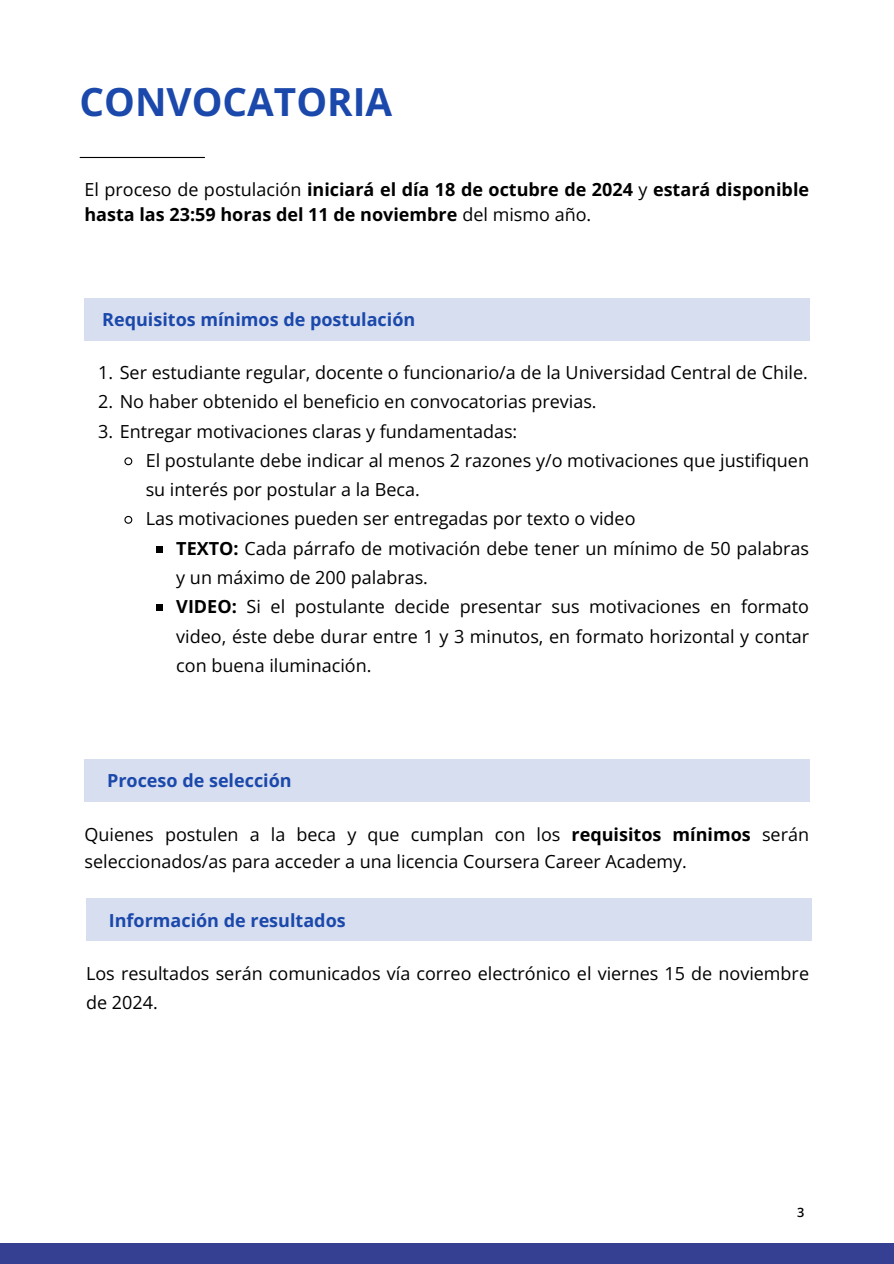
<style>
.page{position:relative;width:894px;height:1264px;background:#fff}
.page>*{position:absolute;margin:0;border:0;box-sizing:border-box;transform-origin:0 0}
.t1{font:700 38.7px "Open Sans";color:#1b48ab}
.t2{font:18px/29.2px "Open Sans";color:#000}
.t3{font:700 18px/24.8px "Open Sans";color:#000}
.t4{font:700 18px "Open Sans";color:#1b48ab}
.t5{font:600 12.75px "Open Sans";color:#000}
.s1{font-weight:400}
.s2{font-weight:700}
</style>
<div class="page">
<div style="left:0;top:1243px;width:893px;height:20px;background:#354093"></div>
<hr style="left:80px;top:157px;width:124px;height:1px;background:#000">
<div style="left:84px;top:298px;width:725px;height:42px;background:#d6deef"></div>
<svg style="left:124px;top:457px;width:9px;height:9px"></svg>
<svg style="left:124px;top:515px;width:9px;height:9px"></svg>
<div style="left:156px;top:545px;width:7px;height:7px;background:#000"></div>
<div style="left:156px;top:604px;width:7px;height:7px;background:#000"></div>
<div style="left:84px;top:758px;width:725px;height:43px;background:#d6deef"></div>
<div style="left:86px;top:898px;width:725px;height:43px;background:#d6deef"></div>
<h1 class="t1" style="left:79px;top:75px;width:314px">CONVOCATORIA</h1>
<h2 class="t3" style="left:84px;top:177px;width:726px"><span class="s1">El proceso de postulación</span> iniciará el día 18 de octubre de 2024 <span class="s1">y</span> estará disponible hasta las 23:59 horas del 11 de noviembre <span class="s1">del mismo año.</span></h2>
<p class="t4" style="left:102px;top:306px;width:314px">Requisitos mínimos de postulación</p>
<p class="t2" style="left:98px;top:357px;width:711px">1. Ser estudiante regular, docente o funcionario/a de la Universidad Central de Chile.</p>
<p class="t2" style="left:98px;top:387px;width:499px">2. No haber obtenido el beneficio en convocatorias previas.</p>
<p class="t2" style="left:98px;top:416px;width:420px">3. Entregar motivaciones claras y fundamentadas:</p>
<p class="t2" style="left:146px;top:445px;width:664px">El postulante debe indicar al menos 2 razones y/o motivaciones que justifiquen su interés por postular a la Beca.</p>
<p class="t2" style="left:146px;top:504px;width:491px">Las motivaciones pueden ser entregadas por texto o video</p>
<p class="t2" style="left:176px;top:533px;width:634px"><span class="s2">TEXTO:</span> Cada párrafo de motivación debe tener un mínimo de 50 palabras y un máximo de 200 palabras.</p>
<h2 class="t2" style="left:176px;top:591px;width:634px;text-align:justify"><span class="s2">VIDEO:</span> Si el postulante decide presentar sus motivaciones en formato video, éste debe durar entre 1 y 3 minutos, en formato horizontal y contar con buena iluminación.</h2>
<p class="t4" style="left:107px;top:767px;width:186px">Proceso de selección</p>
<h2 class="t2" style="left:84px;top:820px;width:726px;line-height:27px">Quienes postulen a la beca y que cumplan con los <span class="s2">requisitos mínimos</span> serán seleccionados/as para acceder a una licencia Coursera Career Academy.</h2>
<p class="t4" style="left:109px;top:907px;width:238px">Información de resultados</p>
<p class="t2" style="left:86px;top:958px;width:724px">Los resultados serán comunicados vía correo electrónico el viernes 15 de noviembre de 2024.</p>
<p class="t5" style="left:796px;top:1203px;width:9px">3</p>
</div>
